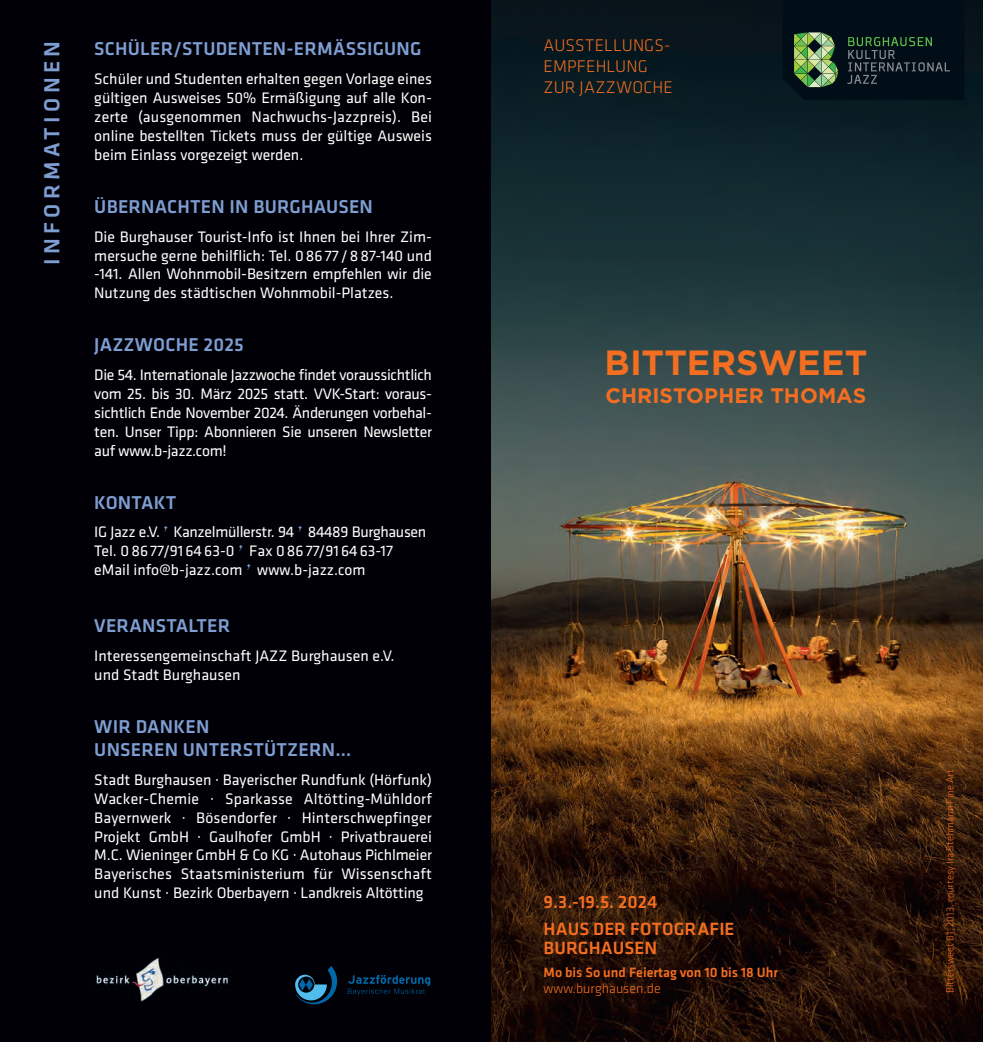
<style>
.page{position:relative;width:983px;height:1042px;background:#fff}
.page>*{position:absolute;margin:0;border:0;box-sizing:border-box;transform-origin:0 0}
.t1{font:700 35px "Gotham";color:#f36e21}
.Ort{font:500 22.75px "Klavika Basic";letter-spacing:.19em;color:#7e9ed2}
.t2{font:700 21px "Gotham";letter-spacing:.005em;color:#f36e21}
.Copy{font:500 19.25px/23.1px "Klavika Basic";letter-spacing:.01em;color:#7e9ed2}
.t3{font:500 18.38px/26.2px "Klavika";letter-spacing:.005em;color:#f36e21}
.t4{font:300 17.5px/21px "Klavika";letter-spacing:.005em;color:#f36e21}
.Copy-2{font:15.75px/18.9px "Klavika Basic";color:#fff;text-align:justify}
.t5{font:500 14px/16.6px "Klavika Basic";color:#f36e21}
.t6{font:300 10.5px "Klavika Basic";color:#f36e21}
.s1{font-family:"Fette Fraktur";color:#7e9ed2}
.s2{font-weight:300}
</style>
<div class="page">
<div style="left:0;top:0;width:491px;height:1042px;background:#000006"></div>
<img style="left:94px;top:958px;width:137px;height:44px">
<svg style="left:295px;top:966px;width:43px;height:38px"></svg>
<svg style="left:348px;top:975px;width:82px;height:20px"></svg>
<img style="left:491px;top:0;width:491px;height:1042px">
<svg style="left:782px;top:0;width:182px;height:100px;background:#152625"></svg>
<p class="Ort" style="left:37px;top:265px;width:225px;rotate:-90deg">INFORMATIONEN</p>
<p class="Copy" style="left:94px;top:37px;width:328px">SCHÜLER/STUDENTEN-ERMÄSSIGUNG</p>
<p class="Copy-2" style="left:94px;top:69px;width:339px">Schüler und Studenten erhalten gegen Vorlage eines gültigen Ausweises 50% Ermäßigung auf alle Kon&shy;zerte (ausgenommen Nachwuchs-Jazzpreis). Bei online bestellten Tickets muss der gültige Ausweis beim Einlass vorgezeigt werden.</p>
<p class="Copy" style="left:94px;top:194px;width:280px">ÜBERNACHTEN IN BURGHAUSEN</p>
<p class="Copy-2" style="left:94px;top:226px;width:339px">Die Burghauser Tourist-Info ist Ihnen bei Ihrer Zim&shy;mersuche gerne behilflich: Tel. 0 86 77 / 8 87-140 und -141. Allen Wohnmobil-Besitzern empfehlen wir die Nutzung des städtischen Wohnmobil-Platzes.</p>
<p class="Copy" style="left:94px;top:333px;width:151px">JAZZWOCHE 2025</p>
<p class="Copy-2" style="left:94px;top:365px;width:339px">Die 54. Internationale Jazzwoche findet voraussichtlich vom 25. bis 30. März 2025 statt. VVK-Start: voraus&shy;sichtlich Ende November 2024. Änderungen vorbehal&shy;ten. Unser Tipp: Abonnieren Sie unseren Newsletter auf www.b-jazz.com!</p>
<p class="Copy" style="left:94px;top:490px;width:83px">KONTAKT</p>
<p class="Copy-2" style="left:94px;top:522px;width:333px;text-align:left">IG Jazz e.V. <span class="s1">’</span> Kanzelmüllerstr. 94 <span class="s1">’</span> 84489 Burghausen<br>Tel. 0 86 77/91 64 63-0 <span class="s1">’</span> Fax 0 86 77/91 64 63-17 eMail info@b-jazz.com <span class="s1">’</span> www.b-jazz.com</p>
<p class="Copy" style="left:94px;top:614px;width:137px">VERANSTALTER</p>
<p class="Copy-2" style="left:94px;top:646px;width:302px">Interessengemeinschaft JAZZ Burghausen e.V. und Stadt Burghausen</p>
<p class="Copy" style="left:94px;top:714px;width:258px">WIR DANKEN<br>UNSEREN UNTERSTÜTZERN…</p>
<p class="Copy-2" style="left:94px;top:769px;width:339px">Stadt Burghausen · Bayerischer Rundfunk (Hörfunk)<br>Wacker-Chemie · Sparkasse Altötting-Mühldorf Bayernwerk · Bösendorfer · Hinterschwepfinger Projekt GmbH · Gaulhofer GmbH · Privatbrauerei M.C. Wieninger GmbH &amp; Co KG · Autohaus Pichlmeier Bayerisches Staatsministerium für Wissenschaft und Kunst · Bezirk Oberbayern · Landkreis Altötting</p>
<p class="t4" style="left:543px;top:34px;width:131px">AUSSTELLUNGS-<br>EMPFEHLUNG<br>ZUR JAZZWOCHE</p>
<p class="t1" style="left:604px;top:342px;width:264px">BITTERSWEET</p>
<p class="t2" style="left:605px;top:384px;width:262px">CHRISTOPHER THOMAS</p>
<p class="t3" style="left:543px;top:889px;width:192px">9.3.-19.5. 2024<br>HAUS DER FOTOGRAFIE</p>
<p class="t3" style="left:543px;top:934px;width:115px">BURGHAUSEN</p>
<p class="t5" style="left:543px;top:963px;width:236px">Mo bis So und Feiertag von 10 bis 18 Uhr <span class="s2">www.burghausen.de</span></p>
<p class="t6" style="left:943px;top:993px;width:225px;rotate:-90deg">Bittersweet 01, 2013, courtesy Ira Stehmann Fine Art</p>
</div>
